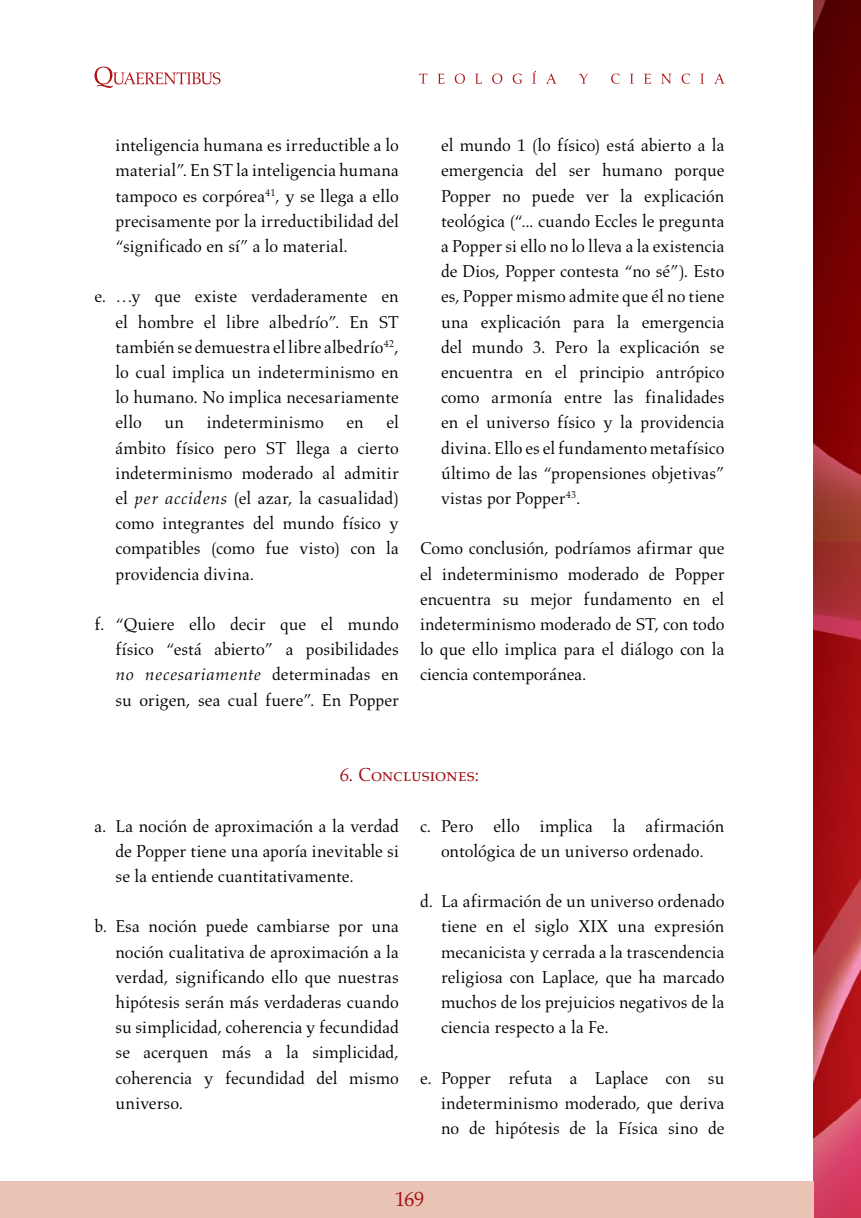
<style>
.page{position:relative;width:861px;height:1218px;background:#fff}
.page>*{position:absolute;margin:0;border:0;box-sizing:border-box;transform-origin:0 0}
.t1{font:21px "Aldus LT Std";color:#9e0b0f}
.t2{font:19.25px "Aldus LT Std";letter-spacing:-.02em;color:#9e0b0f}
.t3{font:17.5px/25.2px "Aldus LT Std";color:#000;text-align:justify}
.s1{font-style:italic}
</style>
<div class="page">
<img style="left:814px;top:0;width:47px;height:1218px">
<div style="left:0;top:1181px;width:814px;height:37px;background:#e9c3b4"></div>
<svg style="left:95px;top:67px;width:126px;height:21px"></svg>
<svg style="left:419px;top:71px;width:306px;height:13px"></svg>
<p class="t3" style="left:115px;top:133px;width:285px">inteligencia humana es irreductible a lo material”. En ST la inteligencia humana tampoco es corpórea<sup>41</sup>, y se llega a ello precisamente por la irreductibilidad del “significado en sí” a lo material.</p>
<p class="t3" style="left:115px;top:284px;width:285px;text-indent:-21px">e. …y que existe verdaderamente en el hombre el libre albedrío”. En ST también se demuestra el libre albedrío<sup>42</sup>, lo cual implica un indeterminismo en lo humano. No implica necesariamente ello</p>
<p class="t3" style="left:116px;top:410px;width:285px;text-indent:271px">el ámbito físico pero ST llega a cierto indeterminismo moderado al admitir el <span class="s1">per accidens</span> (el azar, la casualidad) como integrantes del mundo físico y compatibles (como fue visto) con la providencia divina.</p>
<p class="t3" style="left:116px;top:612px;width:285px;text-indent:-21px">f. “Quiere ello decir que el mundo físico “está abierto” a posibilidades <span class="s1">no necesariamente</span> determinadas en su origen, sea cual fuere”. En Popper</p>
<p class="t3" style="left:164px;top:410px;width:21px">un</p>
<p class="t3" style="left:207px;top:410px;width:119px">indeterminismo</p>
<p class="t3" style="left:346px;top:410px;width:19px">en</p>
<p class="t3" style="left:441px;top:133px;width:285px">el mundo 1 (lo físico) está abierto a la emergencia del ser humano porque Popper no puede ver la explicación teológica (“... cuando Eccles le pregunta a Popper si ello no lo lleva a la existencia de Dios, Popper contesta “no sé”). Esto es, Popper mismo admite que él no tiene una explicación para la emergencia del mundo 3. Pero la explicación se encuentra en el principio antrópico como armonía entre las finalidades en el universo físico y la providencia divina. Ello es el fundamento metafísico último de las “propensiones objetivas” vistas por Popper<sup>43</sup>.</p>
<p class="t3" style="left:420px;top:536px;width:306px">Como conclusión, podríamos afirmar que el indeterminismo moderado de Popper encuentra su mejor fundamento en el indeterminismo moderado de ST, con todo lo que ello implica para el diálogo con la ciencia contemporánea.</p>
<p class="t2" style="left:340px;top:764px;width:141px">6. Conclusiones:</p>
<p class="t3" style="left:116px;top:813px;width:285px;text-indent:-21px">a. La noción de aproximación a la verdad de Popper tiene una aporía inevitable si se la entiende cuantitativamente.</p>
<p class="t3" style="left:116px;top:914px;width:285px;text-indent:-21px">b. Esa noción puede cambiarse por una noción cualitativa de aproximación a la verdad, significando ello que nuestras hipótesis serán más verdaderas cuando su simplicidad, coherencia y fecundidad se acerquen más a la simplicidad, coherencia y fecundidad del mismo universo.</p>
<p class="t3" style="left:420px;top:813px;width:306px;text-align:center">c. Pero ello implica la afirmación ontológica de un universo ordenado.</p>
<p class="t3" style="left:441px;top:889px;width:285px;text-indent:-21px">d. La afirmación de un universo ordenado tiene en el siglo XIX una expresión mecanicista y cerrada a la trascendencia religiosa con Laplace, que ha marcado muchos de los prejuicios negativos de la ciencia respecto a la Fe.</p>
<p class="t3" style="left:441px;top:1065px;width:285px;text-indent:-21px">e. Popper refuta a Laplace con su indeterminismo moderado, que deriva no de hipótesis de la Física sino de</p>
<p class="t1" style="left:395px;top:1187px;width:31px">169</p>
</div>
